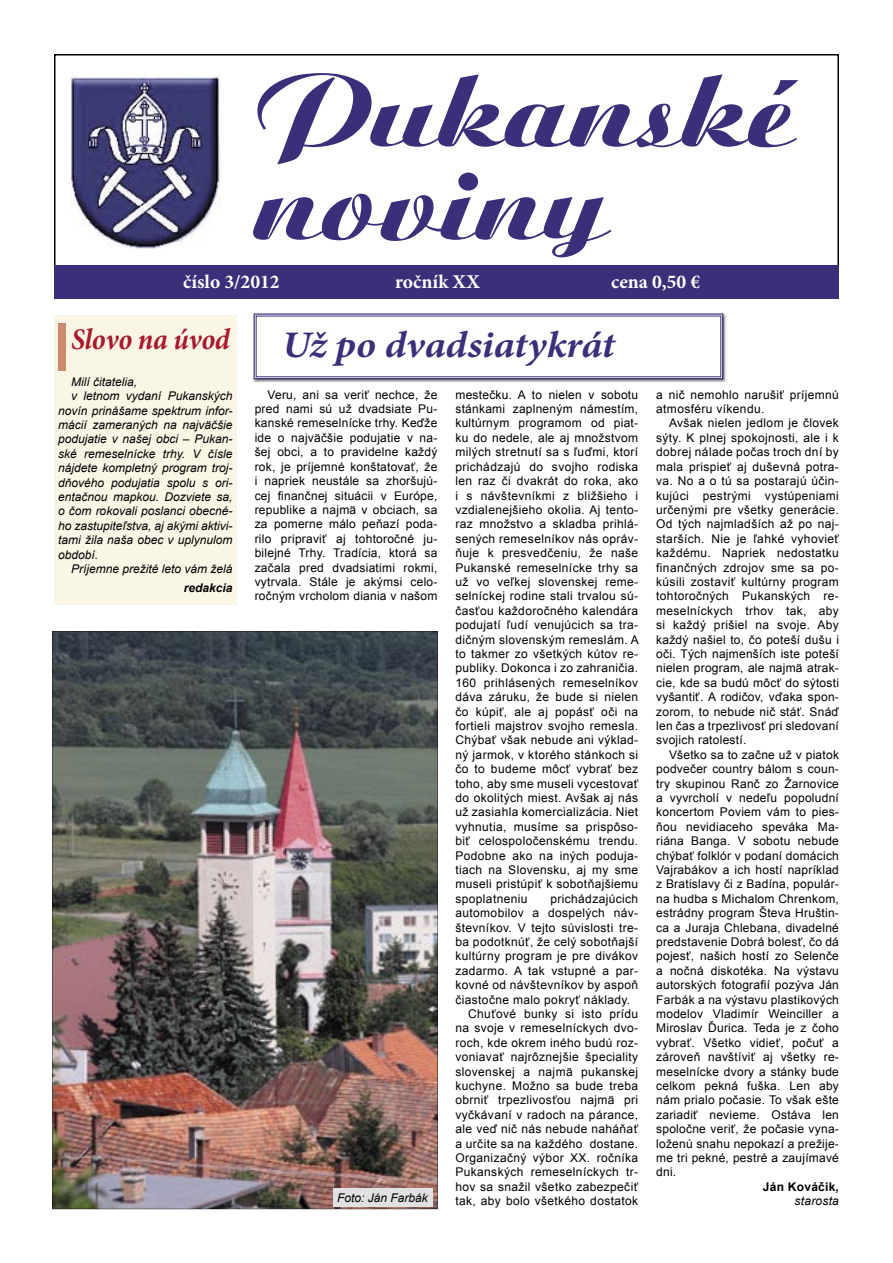
<style>
.page{position:relative;width:893px;height:1263px;background:#fff}
.page>*{position:absolute;margin:0;border:0;box-sizing:border-box;transform-origin:0 0}
.t1{font:108px/93px "Ariston";color:#3c2e79;scale:1.09 1}
.t2{font:italic 700 37.5px "Minion Pro";letter-spacing:-.005em;color:#3c2e79;scale:1.08 1}
.t3{font:italic 700 30px "Minion Pro";letter-spacing:-.01em;color:#a9192d;scale:.94 1}
.t4{font:700 19.5px "Minion Pro";color:#fff}
.t5{font:12px/14.4px "Arial";letter-spacing:.03em;color:#000;text-align:justify}
.t6{font:italic 12px "Arial";color:#000}
.t7{font:700 12px "Arial";letter-spacing:.02em;color:#000}
.t8{font:italic 700 12px "Arial";color:#000}
.t9{font:italic 12px "Arial";letter-spacing:.02em;color:#000}
</style>
<div class="page">
<svg style="left:54px;top:54px;width:785px;height:211px"></svg>
<div style="left:54px;top:265px;width:785px;height:34px;background:#3c2e79"></div>
<img style="left:69px;top:75px;width:153px;height:174px">
<img style="left:52px;top:631px;width:386px;height:578px">
<div style="left:54px;top:315px;width:183px;height:289px;background:#faf6e5"></div>
<div style="left:58px;top:323px;width:8px;height:48px;background:#cd8a6a"></div>
<div style="left:333px;top:1189px;width:100px;height:18px;background:#e0e1e1"></div>
<img style="left:253px;top:313px;width:474px;height:70px">
<svg style="left:254px;top:314px;width:469px;height:65px"></svg>
<h1 class="t1" style="left:255px;top:67px;width:498px">Pukanské noviny</h1>
<h3 class="t4" style="left:183px;top:270px;width:98px">číslo 3/2012</h3>
<h3 class="t4" style="left:395px;top:270px;width:86px">ročník XX</h3>
<h3 class="t4" style="left:611px;top:270px;width:91px">cena 0,50 €</h3>
<h3 class="t3" style="left:71px;top:322px;width:171px">Slovo na úvod</h3>
<h2 class="t2" style="left:282px;top:322px;width:310px">Už po dvadsiatykrát</h2>
<p class="t6" style="left:71px;top:374px;width:68px">Milí čitatelia,</p>
<p class="t6" style="left:71px;top:388px;width:163px">v letnom vydaní Pukanských</p>
<p class="t6" style="left:58px;top:403px;width:176px">novín prinášame spektrum infor-</p>
<p class="t6" style="left:58px;top:417px;width:176px">mácií zameraných na najväčšie</p>
<p class="t6" style="left:58px;top:431px;width:176px">podujatie v našej obci – Pukan-</p>
<p class="t6" style="left:58px;top:446px;width:176px">ské remeselnícke trhy. V čísle</p>
<p class="t6" style="left:58px;top:460px;width:176px">nájdete kompletný program troj-</p>
<p class="t6" style="left:58px;top:475px;width:176px">dňového podujatia spolu s ori-</p>
<p class="t6" style="left:58px;top:489px;width:176px">entačnou mapkou. Dozviete sa,</p>
<p class="t6" style="left:58px;top:503px;width:176px">o čom rokovali poslanci obecné-</p>
<p class="t6" style="left:58px;top:518px;width:176px">ho zastupiteľstva, aj akými aktivi-</p>
<p class="t6" style="left:58px;top:532px;width:176px">tami žila naša obec v uplynulom</p>
<p class="t6" style="left:58px;top:547px;width:42px">období.</p>
<p class="t6" style="left:71px;top:561px;width:163px">Príjemne prežité leto vám želá</p>
<p class="t8" style="left:184px;top:580px;width:50px">redakcia</p>
<p class="t5" style="left:255px;top:387px;width:184px;text-indent:13px">Veru, ani sa veriť nechce, že pred nami sú už dvadsiate Pu&shy;kanské remeselnícke trhy. Keďže ide o najväčšie podujatie v na&shy;šej obci, a to pravidelne každý rok, je príjemné konštatovať, že i napriek neustále sa zhoršujú&shy;cej finančnej situácii v Európe, republike a najmä v obciach, sa za pomerne málo peňazí poda&shy;rilo pripraviť aj tohtoročné ju&shy;bilejné Trhy. Tradícia, ktorá sa začala pred dvadsiatimi rokmi, vytrvala. Stále je akýmsi celo&shy;ročným vrcholom diania v našom</p>
<p class="t5" style="left:455px;top:387px;width:185px">mestečku. A to nielen v sobotu stánkami zaplneným námestím, kultúrnym programom od piat&shy;ku do nedele, ale aj množstvom milých stretnutí sa s ľuďmi, ktorí prichádzajú do svojho rodiska len raz či dvakrát do roka, ako i s návštevníkmi z bližšieho i vzdialenejšieho okolia. Aj tento&shy;raz množstvo a skladba prihlá&shy;sených remeselníkov nás opráv&shy;ňuje k presvedčeniu, že naše Pukanské remeselnícke trhy sa už vo veľkej slovenskej reme&shy;selníckej rodine stali trvalou sú&shy;časťou každoročného kalendára podujatí ľudí venujúcich sa tra&shy;dičným slovenským remeslám. A to takmer zo všetkých kútov re&shy;publiky. Dokonca i zo zahraničia.<br>160 prihlásených remeselníkov dáva záruku, že bude si nielen čo kúpiť, ale aj popásť oči na fortieli majstrov svojho remesla.<br>Chýbať však nebude ani výklad&shy;ný jarmok, v ktorého stánkoch si čo to budeme môcť vybrať bez toho, aby sme museli vycestovať do okolitých miest. Avšak aj nás už zasiahla komercializácia. Niet vyhnutia, musíme sa prispôso&shy;biť celospoločenskému trendu.<br>Podobne ako na iných poduja&shy;tiach na Slovensku, aj my sme museli pristúpiť k sobotňajšiemu spoplatneniu</p>
<p class="t5" style="left:550px;top:891px;width:89px">prichádzajúcich</p>
<p class="t5" style="left:455px;top:906px;width:184px">automobilov a dospelých náv-</p>
<p class="t5" style="left:455px;top:920px;width:184px">števníkov. V tejto súvislosti tre-</p>
<p class="t5" style="left:455px;top:935px;width:184px">ba podotknúť, že celý sobotňajší</p>
<p class="t5" style="left:455px;top:949px;width:184px">kultúrny program je pre divákov</p>
<p class="t5" style="left:455px;top:963px;width:184px">zadarmo. A tak vstupné a par-</p>
<p class="t5" style="left:455px;top:978px;width:184px">kovné od návštevníkov by aspoň</p>
<p class="t5" style="left:455px;top:992px;width:176px">čiastočne malo pokryť náklady.</p>
<p class="t5" style="left:468px;top:1007px;width:171px">Chuťové bunky si isto prídu</p>
<p class="t5" style="left:455px;top:1021px;width:184px">na svoje v remeselníckych dvo-</p>
<p class="t5" style="left:455px;top:1035px;width:184px">roch, kde okrem iného budú roz-</p>
<p class="t5" style="left:455px;top:1050px;width:184px">voniavať najrôznejšie špeciality</p>
<p class="t5" style="left:455px;top:1064px;width:184px">slovenskej a najmä pukanskej</p>
<p class="t5" style="left:455px;top:1079px;width:184px">kuchyne. Možno sa bude treba</p>
<p class="t5" style="left:455px;top:1093px;width:184px">obrniť trpezlivosťou najmä pri</p>
<p class="t5" style="left:455px;top:1107px;width:184px">vyčkávaní v radoch na párance,</p>
<p class="t5" style="left:455px;top:1122px;width:184px">ale veď nič nás nebude naháňať</p>
<p class="t5" style="left:455px;top:1136px;width:184px">a určite sa na každého dostane.</p>
<p class="t5" style="left:455px;top:1151px;width:184px">Organizačný výbor XX. ročníka</p>
<p class="t5" style="left:455px;top:1165px;width:184px">Pukanských remeselníckych tr-</p>
<p class="t5" style="left:455px;top:1179px;width:184px">hov sa snažil všetko zabezpečiť</p>
<p class="t5" style="left:455px;top:1194px;width:184px">tak, aby bolo všetkého dostatok</p>
<p class="t6" style="left:337px;top:1190px;width:92px">Foto: Ján Farbák</p>
<p class="t5" style="left:656px;top:387px;width:184px">a nič nemohlo narušiť príjemnú atmosféru víkendu.</p>
<p class="t5" style="left:656px;top:416px;width:184px;text-indent:13px">Avšak nielen jedlom je človek sýty. K plnej spokojnosti, ale i k dobrej nálade počas troch dní by mala prispieť aj duševná potra&shy;va. No a o tú sa postarajú účin&shy;kujúci pestrými vystúpeniami určenými pre všetky generácie.<br>Od tých najmladších až po naj&shy;starších. Nie je ľahké vyhovieť každému. Napriek nedostatku finančných zdrojov sme sa po&shy;kúsili zostaviť kultúrny program tohtoročných Pukanských re&shy;meselníckych trhov tak, aby si každý prišiel na svoje. Aby každý našiel to, čo poteší dušu i oči. Tých najmenších iste poteší nielen program, ale najmä atrak&shy;cie, kde sa budú môcť do sýtosti vyšantiť. A rodičov, vďaka spon&shy;zorom, to nebude nič stáť. Snáď len čas a trpezlivosť pri sledovaní svojich ratolestí.</p>
<p class="t5" style="left:656px;top:747px;width:184px;text-indent:13px">Všetko sa to začne už v piatok podvečer country bálom s coun&shy;try skupinou Ranč zo Žarnovice a vyvrcholí v nedeľu popoludní koncertom Poviem vám to pies&shy;ňou nevidiaceho speváka Ma&shy;riána Banga. V sobotu nebude chýbať folklór v podaní domácich Vajrabákov a ich hostí napríklad z Bratislavy či z Badína, populár&shy;na hudba s Michalom Chrenkom, estrádny program Števa Hruštin&shy;ca a Juraja Chlebana, divadelné predstavenie Dobrá bolesť, čo dá pojesť, našich hostí zo Selenče a nočná diskotéka. Na výstavu autorských fotografií pozýva Ján Farbák a na výstavu plastikových modelov Vladimír Weinciller a Miroslav Ďurica. Teda je z čoho vybrať. Všetko vidieť, počuť a zároveň navštíviť aj všetky re&shy;meselnícke dvory a stánky bude celkom pekná fuška. Len aby nám prialo počasie. To však ešte zariadiť nevieme. Ostáva len spoločne veriť, že počasie vyna&shy;loženú snahu nepokazí a prežije&shy;me tri pekné, pestré a zaujímavé dni.</p>
<p class="t7" style="left:763px;top:1179px;width:78px">Ján Kováčik,</p>
<p class="t9" style="left:795px;top:1193px;width:46px">starosta</p>
</div>
